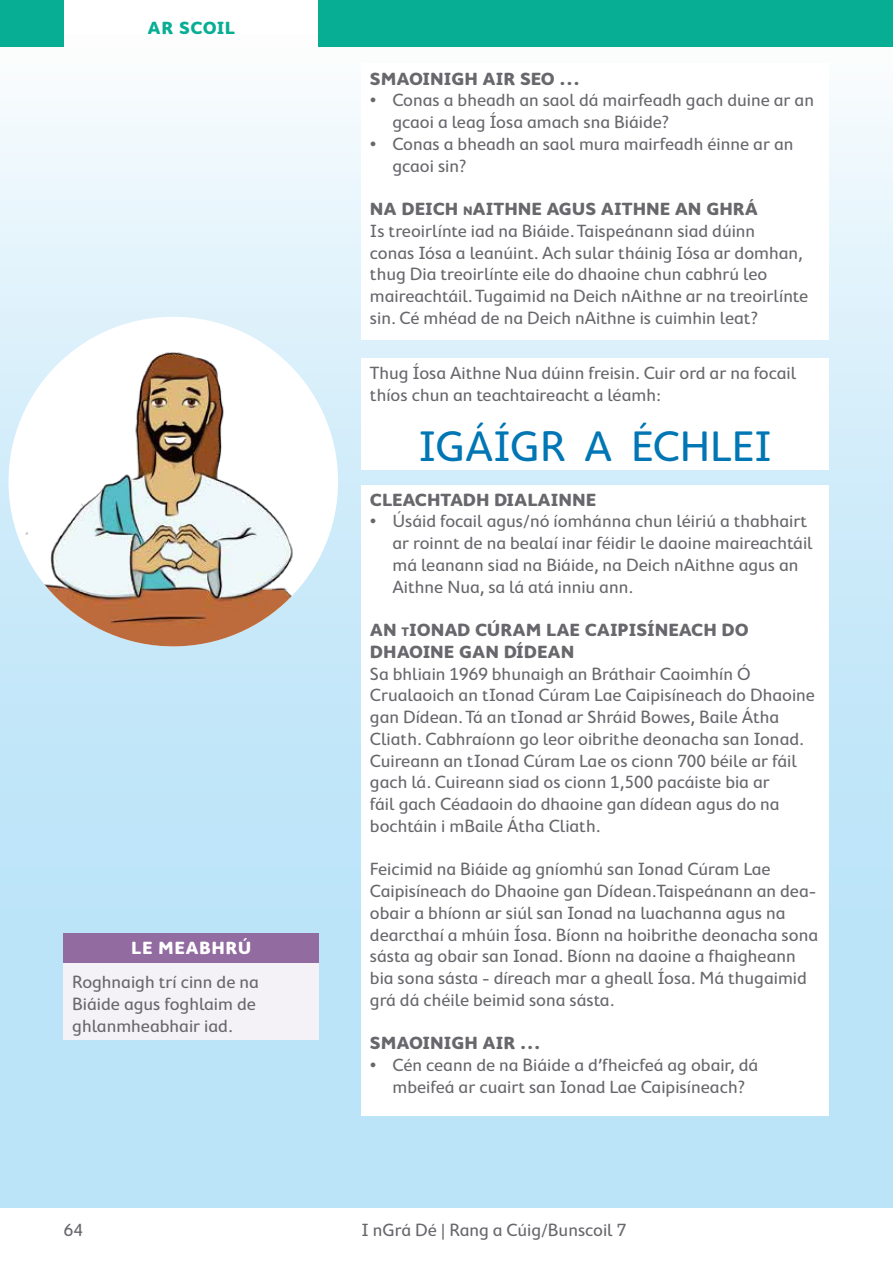
<style>
.page{position:relative;width:893px;height:1263px;background:#fff}
.page>*{position:absolute;margin:0;border:0;box-sizing:border-box;transform-origin:0 0}
.t1{font:43.5px "Cambridge Round";color:#0076b4}
.t2{font:18px/21.8px "Cambridge Round";color:#68676c}
.t3{font:700 18px/21.8px "Cambridge Round";color:#68676c}
.t4{font:700 18px "Cambridge Round";letter-spacing:.03em;color:#fff}
.t5{font:700 18px "Cambridge Round";letter-spacing:.03em;color:#07ae94}
.s1{font-weight:700}
.s2{font-weight:700;font-size:12.6px}
.s3{font-size:12.6px}
</style>
<div class="page">
<div style="left:0;top:34px;width:893px;height:1174px;background:linear-gradient(to bottom,#f0f8fc,#aedff8)"></div>
<div style="left:0;top:0;width:64px;height:47px;background:#07ae94"></div>
<div style="left:319px;top:0;width:574px;height:47px;background:#07ae94"></div>
<div style="left:361px;top:64px;width:468px;height:276px;background:#fff"></div>
<div style="left:361px;top:485px;width:468px;height:630px;background:#fff"></div>
<img style="left:9px;top:317px;width:329px;height:329px;border-radius:165px">
<div style="left:64px;top:933px;width:255px;height:107px;background:#f4f1f7"></div>
<div style="left:64px;top:933px;width:255px;height:30px;background:#926ba1"></div>
<div style="left:361px;top:358px;width:468px;height:111px;background:#fff"></div>
<p class="t5" style="left:148px;top:17px;width:89px">AR SCOIL</p>
<p class="t4" style="left:131px;top:938px;width:122px">LE MEABHRÚ</p>
<p class="t2" style="left:72px;top:971px;width:188px">Roghnaigh trí cinn de na<br>Biáide agus foghlaim de ghlanmheabhair iad.</p>
<p class="t3" style="left:370px;top:67px;width:211px">SMAOINIGH AIR SEO …</p>
<p class="t2" style="left:392px;top:89px;width:423px;text-indent:-22px">• Conas a bheadh an saol dá mairfeadh gach duine ar an gcaoi a leag Íosa amach sna Biáide?</p>
<p class="t2" style="left:392px;top:133px;width:402px;text-indent:-22px">• Conas a bheadh an saol mura mairfeadh éinne ar an gcaoi sin?</p>
<p class="t2" style="left:370px;top:198px;width:440px"><span class="s1">NA DEICH</span> <span class="s2">n</span><span class="s1">AITHNE AGUS AITHNE AN GHRÁ<br></span>Is treoirlínte iad na Biáide. Taispeánann siad dúinn<br>conas Iósa a leanúint. Ach sular tháinig Iósa ar domhan, thug Dia treoirlínte eile do dhaoine chun cabhrú leo maireachtáil. Tugaimid na Deich nAithne ar na treoirlínte sin. Cé mhéad de na Deich nAithne is cuimhin leat?</p>
<p class="t2" style="left:370px;top:362px;width:428px">Thug Íosa Aithne Nua dúinn freisin. Cuir ord ar na focail thíos chun an teachtaireacht a léamh:</p>
<h1 class="t1" style="left:418px;top:421px;width:355px">IGÁÍGR A ÉCHLEI</h1>
<p class="t3" style="left:370px;top:488px;width:228px">CLEACHTADH DIALAINNE</p>
<p class="t2" style="left:392px;top:510px;width:422px;text-indent:-22px">• Úsáid focail agus/nó íomhánna chun léiriú a thabhairt ar roinnt de na bealaí inar féidir le daoine maireachtáil má leanann siad na Biáide, na Deich nAithne agus an Aithne Nua, sa lá atá inniu ann.</p>
<p class="t3" style="left:370px;top:619px;width:380px">AN <span class="s3">t</span>IONAD CÚRAM LAE CAIPISÍNEACH DO<br>DHAOINE GAN DÍDEAN</p>
<p class="t2" style="left:370px;top:662px;width:447px">Sa bhliain 1969 bhunaigh an Bráthair Caoimhín Ó Crualaoich an tIonad Cúram Lae Caipisíneach do Dhaoine gan Dídean. Tá an tIonad ar Shráid Bowes, Baile Átha Cliath. Cabhraíonn go leor oibrithe deonacha san Ionad.<br>Cuireann an tIonad Cúram Lae os cionn 700 béile ar fáil gach lá. Cuireann siad os cionn 1,500 pacáiste bia ar<br>fáil gach Céadaoin do dhaoine gan dídean agus do na bochtáin i mBaile Átha Cliath.</p>
<p class="t2" style="left:370px;top:858px;width:450px">Feicimid na Biáide ag gníomhú san Ionad Cúram Lae Caipisíneach do Dhaoine gan Dídean.Taispeánann an dea&shy;obair a bhíonn ar siúl san Ionad na luachanna agus na dearcthaí a mhúin Íosa. Bíonn na hoibrithe deonacha sona sásta ag obair san Ionad. Bíonn na daoine a fhaigheann bia sona sásta - díreach mar a gheall Íosa. Má thugaimid grá dá chéile beimid sona sásta.</p>
<p class="t3" style="left:370px;top:1032px;width:172px">SMAOINIGH AIR …</p>
<p class="t2" style="left:370px;top:1054px;width:390px;text-align:center">• Cén ceann de na Biáide a d’fheicfeá ag obair, dá mbeifeá ar cuairt san Ionad Lae Caipisíneach?</p>
<p class="t2" style="left:64px;top:1219px;width:21px">64</p>
<p class="t2" style="left:361px;top:1219px;width:266px">I nGrá Dé | Rang a Cúig/Bunscoil 7</p>
</div>
